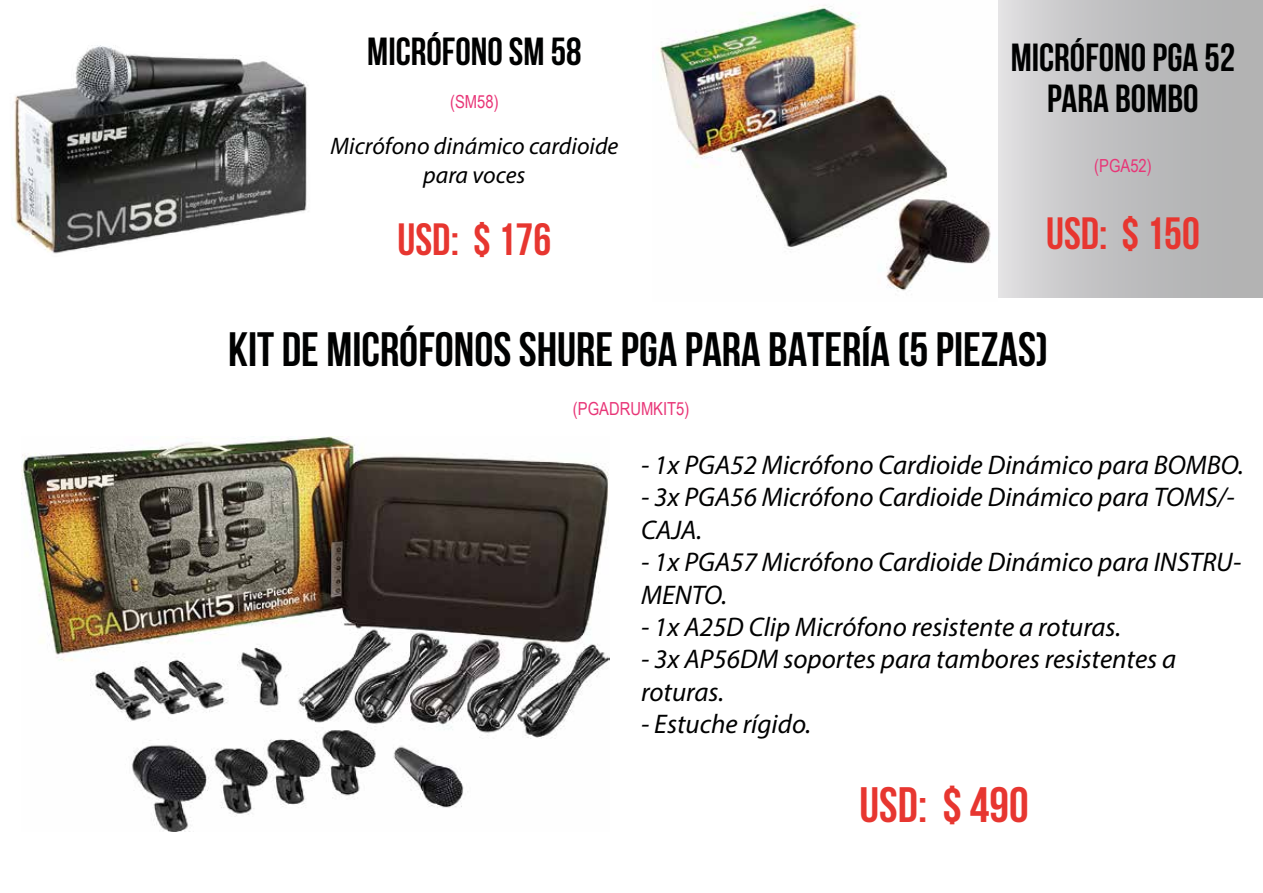
<style>
.page{position:relative;width:1263px;height:893px;background:#fff}
.page>*{position:absolute;margin:0;border:0;box-sizing:border-box;transform-origin:0 0}
.t1{font:700 49.5px "Bebas Neue";color:#e73630}
.t2{font:700 48px "Bebas Neue";color:#000101}
.t3{font:700 45px "Bebas Neue";color:#e73630}
.t4{font:700 39px/40.5px "Bebas Neue";color:#000101;text-align:center}
.t5{font:italic 27px/32.4px "Myriad Pro";color:#000101}
.t6{font:italic 24px/28.8px "Myriad Pro";color:#000101;text-align:center}
.t7{font:18px "Arial Narrow";color:#e83577}
</style>
<div class="page">
<svg style="left:998px;top:0;width:265px;height:297px;background:#c1c1c2"></svg>
<img style="left:21px;top:436px;width:588px;height:395px">
<img style="left:14px;top:45px;width:294px;height:209px">
<img style="left:659px;top:5px;width:332px;height:286px">
<h3 class="t4" style="left:367px;top:31px;width:216px">MICRÓFONO SM 58</h3>
<p class="t7" style="left:450px;top:89px;width:50px">(SM58)</p>
<p class="t6" style="left:330px;top:131px;width:290px">Micrófono dinámico cardioide para voces</p>
<h3 class="t3" style="left:398px;top:215px;width:155px">USD: $ 176</h3>
<h3 class="t4" style="left:1011px;top:37px;width:226px">MICRÓFONO PGA 52<br>PARA BOMBO</h3>
<p class="t7" style="left:1094px;top:153px;width:59px">(PGA52)</p>
<h3 class="t3" style="left:1046px;top:208px;width:155px">USD: $ 150</h3>
<h2 class="t2" style="left:228px;top:323px;width:821px">KIT DE MICRÓFONOS SHURE PGA PARA BATERÍA (5 PIEZAS)</h2>
<p class="t7" style="left:573px;top:396px;width:118px">(PGADRUMKIT5)</p>
<p class="t5" style="left:641px;top:448px;width:604px">- 1x PGA52 Micrófono Cardioide Dinámico para BOMBO.</p>
<p class="t5" style="left:641px;top:481px;width:595px">- 3x PGA56 Micrófono Cardioide Dinámico para TOMS/-<br>CAJA.</p>
<p class="t5" style="left:641px;top:545px;width:602px">- 1x PGA57 Micrófono Cardioide Dinámico para INSTRU-<br>MENTO.</p>
<p class="t5" style="left:641px;top:610px;width:481px">- 1x A25D Clip Micrófono resistente a roturas.</p>
<p class="t5" style="left:641px;top:643px;width:537px">- 3x AP56DM soportes para tambores resistentes a roturas.</p>
<p class="t5" style="left:641px;top:707px;width:172px">- Estuche rígido.</p>
<h1 class="t1" style="left:860px;top:778px;width:171px">USD: $ 490</h1>
</div>
